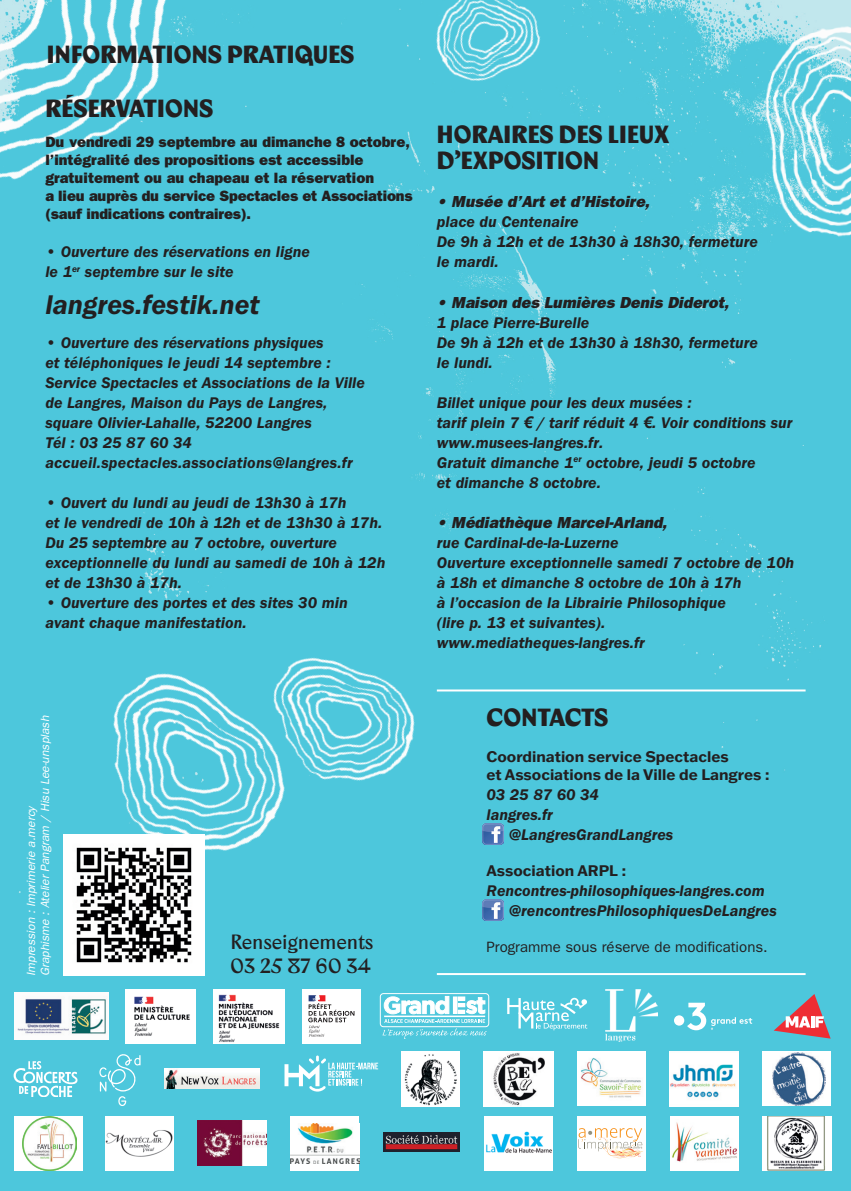
<style>
.page{position:relative;width:851px;height:1191px;background:#fff}
.page>*{position:absolute;margin:0;border:0;box-sizing:border-box;transform-origin:0 0}
.t1{font:italic 600 28px "Franklin Gothic";color:#231f20}
.t2{font:900 24px/26px "Zangezi Sans 09";color:#231f20}
.t3{font:900 24px "Zangezi Sans 09";letter-spacing:-.025em;color:#231f20}
.t4{font:20px "Zangezi Sans 09";color:#231f20}
.t5{font:italic 600 16px/20px "Franklin Gothic";color:#231f20}
.t6{font:italic 800 16px "Franklin Gothic";color:#231f20}
.t7{font:800 15px/18px "Franklin Gothic";color:#231f20}
.t8{font:700 15px/18px "Franklin Gothic ATF";color:#231f20}
.t9{font:15px "Franklin Gothic";color:#231f20}
.t10{font:italic 12px "Franklin Gothic";letter-spacing:-.01em;color:#fff}
.s1{font-family:"Arial";font-weight:700}
</style>
<div class="page">
<div style="left:0;top:0;width:850px;height:1191px;background:#4dc7dc"></div>
<img style="left:731px;top:19px;width:119px;height:295px">
<img style="left:0;top:574px;width:341px;height:339px">
<img style="left:191px;top:604px;width:258px;height:210px">
<img style="left:407px;top:0;width:187px;height:109px">
<img style="left:0;top:0;width:250px;height:425px">
<img style="left:482px;top:900px;width:21px;height:20px">
<img style="left:482px;top:823px;width:21px;height:21px">
<hr style="left:437px;top:689px;width:368px;height:2px;background:#fff">
<hr style="left:437px;top:973px;width:368px;height:2px;background:#fff">
<img style="left:63px;top:834px;width:141px;height:141px">
<img style="left:164px;top:1068px;width:96px;height:20px">
<svg style="left:99px;top:1051px;width:41px;height:55px;background:#65cee0"></svg>
<svg style="left:14px;top:1061px;width:63px;height:35px"></svg>
<img style="left:125px;top:989px;width:71px;height:54px">
<img style="left:214px;top:989px;width:70px;height:54px">
<div style="left:302px;top:989px;width:58px;height:54px;background:#fff"></div>
<svg style="left:308px;top:995px;width:46px;height:41px"></svg>
<div style="left:380px;top:993px;width:109px;height:34px;border:1px solid #fff;border-radius:3px"></div>
<svg style="left:382px;top:996px;width:104px;height:42px"></svg>
<svg style="left:507px;top:997px;width:80px;height:33px;background:#78d4e4"></svg>
<img style="left:605px;top:989px;width:52px;height:52px">
<svg style="left:773px;top:994px;width:57px;height:44px;background:#9c94a2"></svg>
<div style="left:674px;top:1015px;width:10px;height:10px;background:#fff;border-radius:50%"></div>
<svg style="left:687px;top:1002px;width:65px;height:28px;background:#71d2e3"></svg>
<img style="left:15px;top:992px;width:93px;height:47px">
<svg style="left:284px;top:1055px;width:94px;height:36px;background:#79d4e4"></svg>
<img style="left:402px;top:1051px;width:57px;height:55px">
<img style="left:483px;top:1051px;width:70px;height:55px">
<div style="left:577px;top:1051px;width:68px;height:55px;background:#fff"></div>
<img style="left:581px;top:1057px;width:61px;height:41px">
<img style="left:669px;top:1051px;width:69px;height:55px">
<div style="left:761px;top:1051px;width:69px;height:55px;background:#fff"></div>
<img style="left:772px;top:1052px;width:53px;height:53px">
<div style="left:14px;top:1116px;width:68px;height:54px;background:#fff"></div>
<img style="left:22px;top:1116px;width:54px;height:54px">
<div style="left:105px;top:1116px;width:69px;height:54px;background:#fff"></div>
<img style="left:105px;top:1130px;width:68px;height:27px">
<img style="left:198px;top:1121px;width:68px;height:44px">
<div style="left:290px;top:1116px;width:69px;height:54px;background:#fff"></div>
<img style="left:291px;top:1123px;width:68px;height:40px">
<img style="left:384px;top:1132px;width:75px;height:19px">
<div style="left:484px;top:1116px;width:69px;height:54px;background:#fff"></div>
<img style="left:486px;top:1131px;width:66px;height:22px">
<div style="left:577px;top:1116px;width:68px;height:54px;background:#fff"></div>
<svg style="left:578px;top:1128px;width:65px;height:30px"></svg>
<div style="left:669px;top:1116px;width:69px;height:54px;background:#fff"></div>
<img style="left:672px;top:1122px;width:65px;height:40px">
<div style="left:762px;top:1116px;width:69px;height:54px;background:#fff"></div>
<img style="left:767px;top:1116px;width:58px;height:54px">
<p class="t2" style="left:47px;top:42px;width:309px">INFORMATIONS PRATIQUES</p>
<p class="t2" style="left:45px;top:96px;width:170px">RÉSERVATIONS</p>
<p class="t7" style="left:45px;top:133px;width:366px">Du vendredi 29 septembre au dimanche 8 octobre, l’intégralité des propositions est accessible gratuitement ou au chapeau et la réservation</p>
<p class="t7" style="left:45px;top:187px;width:368px">a lieu auprès du service Spectacles et Associations</p>
<p class="t7" style="left:45px;top:205px;width:207px">(sauf indications contraires).</p>
<p class="t5" style="left:45px;top:242px;width:266px">• Ouverture des réservations en ligne le 1<sup>er</sup> septembre sur le site</p>
<p class="t1" style="left:45px;top:288px;width:216px">langres.festik.net</p>
<p class="t5" style="left:45px;top:332px;width:287px">• Ouverture des réservations physiques et téléphoniques le jeudi 14 septembre :</p>
<p class="t5" style="left:45px;top:372px;width:321px">Service Spectacles et Associations de la Ville de Langres, Maison du Pays de Langres, square Olivier-Lahalle, 52200 Langres</p>
<p class="t5" style="left:45px;top:432px;width:148px">Tél : 03 25 87 60 34</p>
<p class="t5" style="left:45px;top:452px;width:309px">accueil.spectacles.associations@langres.fr</p>
<p class="t5" style="left:45px;top:492px;width:303px">• Ouvert du lundi au jeudi de 13h30 à 17h</p>
<p class="t5" style="left:45px;top:512px;width:338px">et le vendredi de 10h à 12h et de 13h30 à 17h.</p>
<p class="t5" style="left:45px;top:532px;width:341px">Du 25 septembre au 7 octobre, ouverture exceptionnelle du lundi au samedi de 10h à 12h et de 13h30 à 17h.</p>
<p class="t5" style="left:45px;top:592px;width:304px">• Ouverture des portes et des sites 30 min avant chaque manifestation.</p>
<p class="t2" style="left:437px;top:122px;width:234px">HORAIRES DES LIEUX<br>D’EXPOSITION</p>
<p class="t6" style="left:437px;top:192px;width:214px">• Musée d’Art et d’Histoire,</p>
<p class="t5" style="left:437px;top:212px;width:143px">place du Centenaire</p>
<p class="t5" style="left:437px;top:232px;width:322px">De 9h à 12h et de 13h30 à 18h30, fermeture le mardi.</p>
<p class="t6" style="left:437px;top:292px;width:293px">• Maison des Lumières Denis Diderot,</p>
<p class="t5" style="left:437px;top:312px;width:154px">1 place Pierre-Burelle</p>
<p class="t5" style="left:437px;top:332px;width:322px">De 9h à 12h et de 13h30 à 18h30, fermeture le lundi.</p>
<p class="t5" style="left:437px;top:392px;width:256px">Billet unique pour les deux musées :</p>
<p class="t5" style="left:437px;top:412px;width:357px">tarif plein 7 <span class="s1">€</span> / tarif réduit 4 <span class="s1">€</span>. Voir conditions sur</p>
<p class="t5" style="left:437px;top:432px;width:168px">www.musees-langres.fr.</p>
<p class="t5" style="left:437px;top:452px;width:320px">Gratuit dimanche 1<sup>er</sup> octobre, jeudi 5 octobre</p>
<p class="t5" style="left:437px;top:472px;width:166px">et dimanche 8 octobre.</p>
<p class="t6" style="left:437px;top:512px;width:232px">• Médiathèque Marcel-Arland,</p>
<p class="t5" style="left:437px;top:532px;width:183px">rue Cardinal-de-la-Luzerne</p>
<p class="t5" style="left:437px;top:552px;width:359px">Ouverture exceptionnelle samedi 7 octobre de 10h à 18h et dimanche 8 octobre de 10h à 17h<br>à l’occasion de la Librairie Philosophique<br>(lire p. 13 et suivantes).</p>
<p class="t5" style="left:437px;top:632px;width:209px">www.mediatheques-langres.fr</p>
<p class="t10" style="left:38px;top:976px;width:262px;rotate:-90deg">Graphisme : Atelier Pangram / Hisu Lee-unsplash</p>
<p class="t3" style="left:486px;top:703px;width:124px">CONTACTS</p>
<p class="t8" style="left:486px;top:747px;width:284px">Coordination service Spectacles<br>et Associations de la Ville de Langres :</p>
<p class="t5" style="left:486px;top:785px;width:114px">03 25 87 60 34</p>
<p class="t5" style="left:486px;top:805px;width:68px">langres.fr</p>
<p class="t5" style="left:509px;top:825px;width:166px">@LangresGrandLangres</p>
<p class="t8" style="left:486px;top:861px;width:141px">Association ARPL :</p>
<p class="t5" style="left:486px;top:881px;width:280px">Rencontres-philosophiques-langres.com</p>
<p class="t5" style="left:509px;top:901px;width:269px">@rencontresPhilosophiquesDeLangres</p>
<p class="t9" style="left:486px;top:938px;width:283px">Programme sous réserve de modifications.</p>
<p class="t10" style="left:24px;top:976px;width:172px;rotate:-90deg">Impression : Imprimerie a.mercy</p>
<p class="t4" style="left:230px;top:929px;width:145px">Renseignements</p>
<p class="t4" style="left:230px;top:953px;width:143px">03 25 87 60 34</p>
</div>
